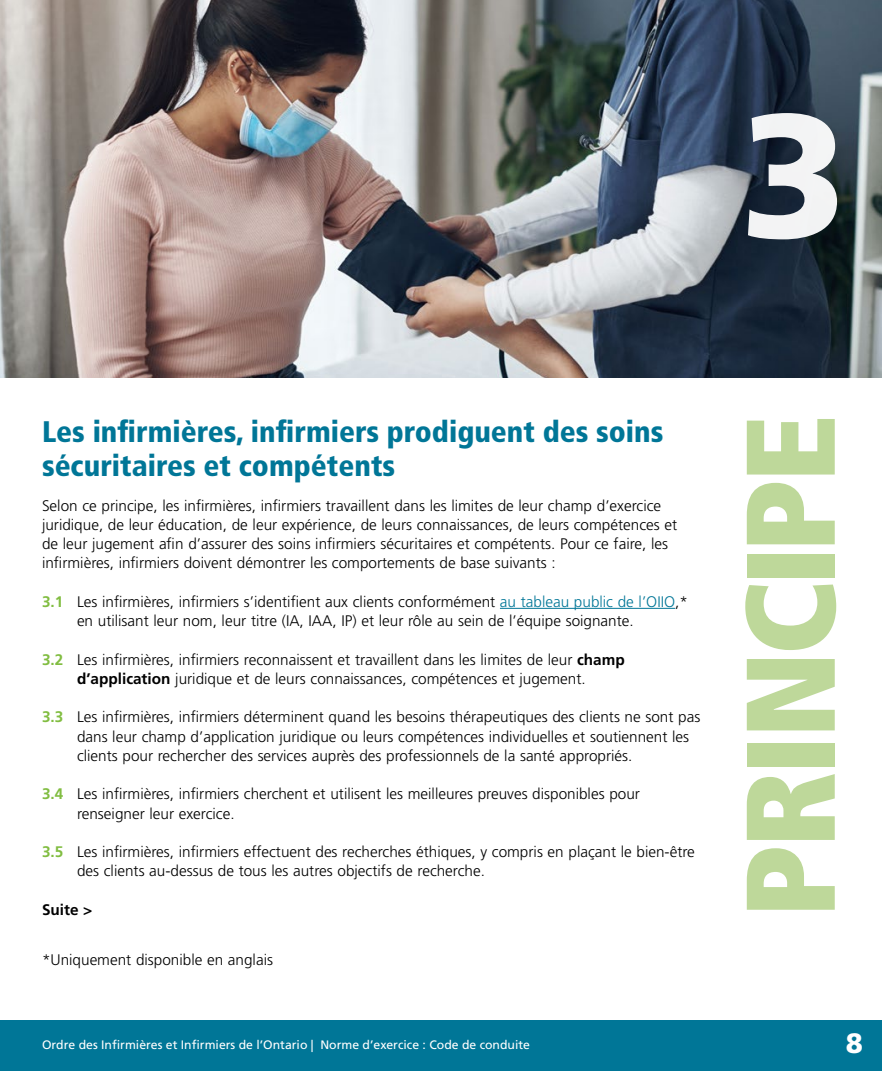
<style>
.page{position:relative;width:882px;height:1071px;background:#fff}
.page>*{position:absolute;margin:0;border:0;box-sizing:border-box;transform-origin:0 0}
.t1{font:900 175px "Frutiger LT Std";color:#fff}
.Side_head_PRINCIPLE_H2{font:900 condensed 126px "Frutiger LT Std";letter-spacing:-.03em;color:#bed89a}
.Main_Head_H3{font:900 condensed 29.75px/33.2px "Frutiger LT Std";color:#007697}
.t2{font:900 28px "Frutiger LT Std";color:#fff}
.Body{font:300 15.4px/19.2px "Frutiger LT Std";color:#000}
.t3{font:700 15.4px "Frutiger LT Std";color:#000}
.t4{font:12.25px "Frutiger LT Std";color:#fff}
.s1{font-weight:700;color:#81bd41}
.s2{color:#007697}
.s3{font-weight:700}
</style>
<div class="page">
<div style="left:0;top:1021px;width:882px;height:50px;background:#007697"></div>
<img style="left:1px;top:0;width:881px;height:378px">
<hr style="left:500px;top:608px;width:175px;height:1px;background:#007697">
<h1 class="t1" style="left:741px;top:70px;width:109px">3</h1>
<h3 class="Main_Head_H3" style="left:42px;top:415px;width:623px">Les infirmières, infirmiers prodiguent des soins sécuritaires et compétents</h3>
<p class="Body" style="left:42px;top:496px;width:637px">Selon ce principe, les infirmières, infirmiers travaillent dans les limites de leur champ d’exercice juridique, de leur éducation, de leur expérience, de leurs connaissances, de leurs compétences et de leur jugement afin d’assurer des soins infirmiers sécuritaires et compétents. Pour ce faire, les infirmières, infirmiers doivent démontrer les comportements de base suivants :</p>
<p class="Body" style="left:77px;top:592px;width:612px;text-indent:-35px"><span class="s1">3.1</span> Les infirmières, infirmiers s’identifient aux clients conformément <span class="s2">au tableau public de l’OIIO</span>,* en utilisant leur nom, leur titre (IA, IAA, IP) et leur rôle au sein de l’équipe soignante.</p>
<p class="Body" style="left:42px;top:650px;width:584px;text-align:center"><span class="s1">3.2</span> Les infirmières, infirmiers reconnaissent et travaillent dans les limites de leur <span class="s3">champ d’application</span> juridique et de leurs connaissances, compétences et jugement.</p>
<p class="Body" style="left:77px;top:708px;width:625px;text-indent:-35px"><span class="s1">3.3</span> Les infirmières, infirmiers déterminent quand les besoins thérapeutiques des clients ne sont pas dans leur champ d’application juridique ou leurs compétences individuelles et soutiennent les clients pour rechercher des services auprès des professionnels de la santé appropriés.</p>
<p class="Body" style="left:77px;top:785px;width:564px;text-indent:-35px"><span class="s1">3.4</span> Les infirmières, infirmiers cherchent et utilisent les meilleures preuves disponibles pour renseigner leur exercice.</p>
<p class="Body" style="left:77px;top:842px;width:619px;text-indent:-35px"><span class="s1">3.5</span> Les infirmières, infirmiers effectuent des recherches éthiques, y compris en plaçant le bien-être des clients au-dessus de tous les autres objectifs de recherche.</p>
<p class="t3" style="left:42px;top:900px;width:52px">Suite &gt;</p>
<p class="Body" style="left:42px;top:950px;width:233px">*Uniquement disponible en anglais</p>
<h2 class="Side_head_PRINCIPLE_H2" style="left:714px;top:918px;width:504px;rotate:-90deg">PRINCIPE</h2>
<p class="t4" style="left:42px;top:1038px;width:490px">Ordre des Infirmières et Infirmiers de l’Ontario | Norme d’exercice : Code de conduite</p>
<h3 class="t2" style="left:846px;top:1026px;width:19px">8</h3>
</div>
